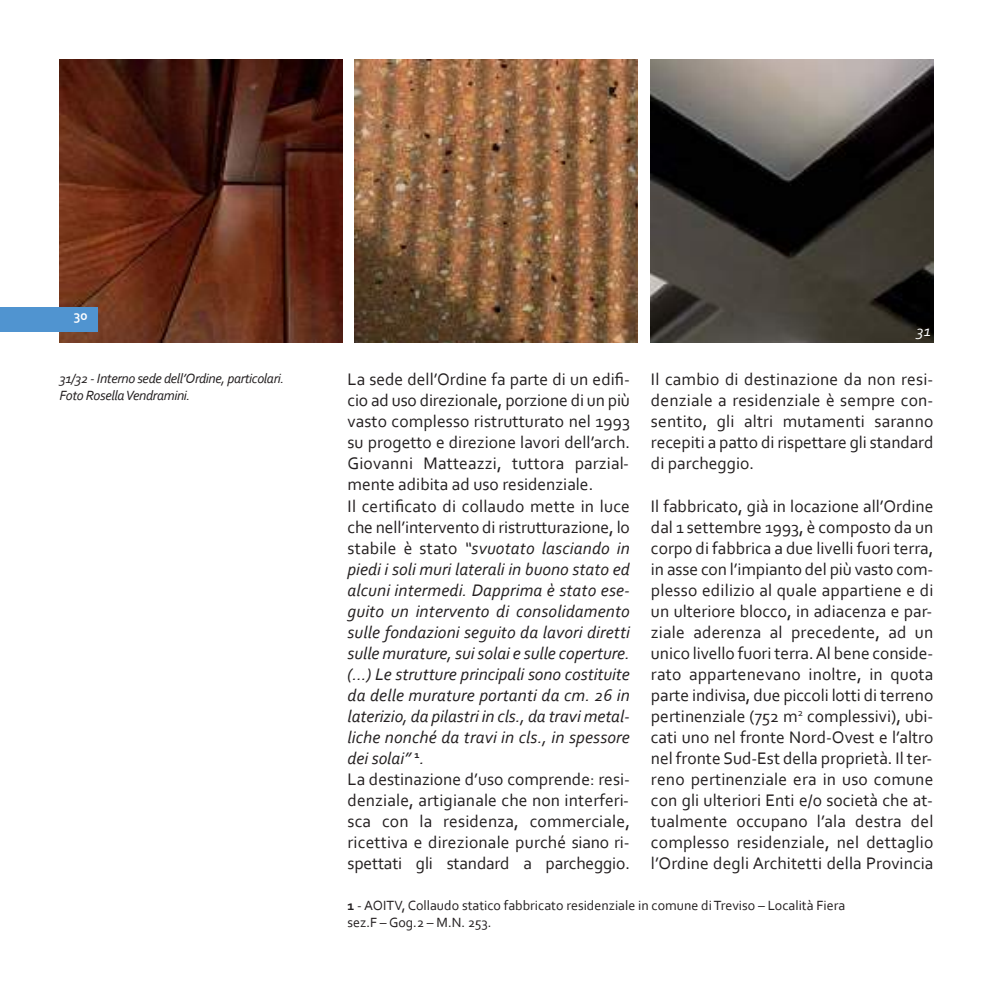
<style>
.page{position:relative;width:993px;height:993px;background:#fff}
.page>*{position:absolute;margin:0;border:0;box-sizing:border-box;transform-origin:0 0}
.t1{font:17.5px/21px "Corbel";color:#231f20;text-align:justify}
.t2{font:italic 15.75px "Corbel";color:#fff}
.t3{font:14px/16.8px "Corbel";color:#231f20}
.t4{font:italic 14px/16.8px "Corbel";letter-spacing:-.025em;color:#231f20}
.t5{font:700 14px "Corbel";color:#fff}
.s1{font-style:italic}
.s2{font-weight:700}
</style>
<div class="page">
<img style="left:60px;top:60px;width:282px;height:282px">
<img style="left:650px;top:60px;width:283px;height:282px">
<img style="left:354px;top:60px;width:283px;height:282px">
<div style="left:0;top:306px;width:98px;height:25px;background:#5094d0"></div>
<p class="t5" style="left:74px;top:307px;width:16px">30</p>
<p class="t4" style="left:60px;top:369px;width:226px">31/32 - Interno sede dell’Ordine, particolari.<br>Foto Rosella Vendramini.</p>
<p class="t2" style="left:916px;top:321px;width:16px">31</p>
<p class="t1" style="left:347px;top:369px;width:284px;text-align:left">La sede dell’Ordine fa parte di un edifi&shy;cio ad uso direzionale, porzione di un più vasto complesso ristrutturato nel 1993 su progetto e direzione lavori dell’arch.<br>Giovanni Matteazzi, tuttora parzial&shy;mente adibita ad uso residenziale.<br>Il certificato di collaudo mette in luce che nell’intervento di ristrutturazione, lo stabile è stato <span class="s1">“svuotato lasciando in piedi i soli muri laterali in buono stato ed alcuni intermedi. Dapprima è stato ese&shy;guito un intervento di consolidamento sulle fondazioni seguito da lavori diretti sulle murature, sui solai e sulle coperture. (…) Le strutture principali sono costituite da delle murature portanti da cm. 26 in laterizio, da pilastri in cls., da travi metal&shy;liche nonché da travi in cls., in spessore dei solai”</span> <sup>1</sup><span class="s1">.<br></span>La destinazione d’uso comprende: resi&shy;denziale, artigianale che non interferi&shy;sca con la residenza, commerciale, ricettiva e direzionale purché siano ri&shy;spettati gli standard a parcheggio.</p>
<p class="t1" style="left:650px;top:369px;width:284px">Il cambio di destinazione da non resi&shy;denziale a residenziale è sempre con&shy;sentito, gli altri mutamenti saranno recepiti a patto di rispettare gli standard di parcheggio.</p>
<p class="t1" style="left:650px;top:495px;width:284px">Il fabbricato, già in locazione all’Ordine dal 1 settembre 1993, è composto da un corpo di fabbrica a due livelli fuori terra, in asse con l’impianto del più vasto com&shy;plesso edilizio al quale appartiene e di un ulteriore blocco, in adiacenza e par&shy;ziale aderenza al precedente, ad un unico livello fuori terra. Al bene conside&shy;rato appartenevano inoltre, in quota parte indivisa, due piccoli lotti di terreno pertinenziale (752 m<sup>2</sup> complessivi), ubi&shy;cati uno nel fronte Nord-Ovest e l’altro nel fronte Sud-Est della proprietà. Il ter&shy;reno pertinenziale era in uso comune con gli ulteriori Enti e/o società che at&shy;tualmente occupano l’ala destra del complesso residenziale, nel dettaglio l’Ordine degli Architetti della Provincia</p>
<p class="t3" style="left:347px;top:896px;width:499px"><span class="s2">1</span> - AOITV, Collaudo statico fabbricato residenziale in comune di Treviso – Località Fiera sez.F – Gog.2 – M.N. 253.</p>
</div>
